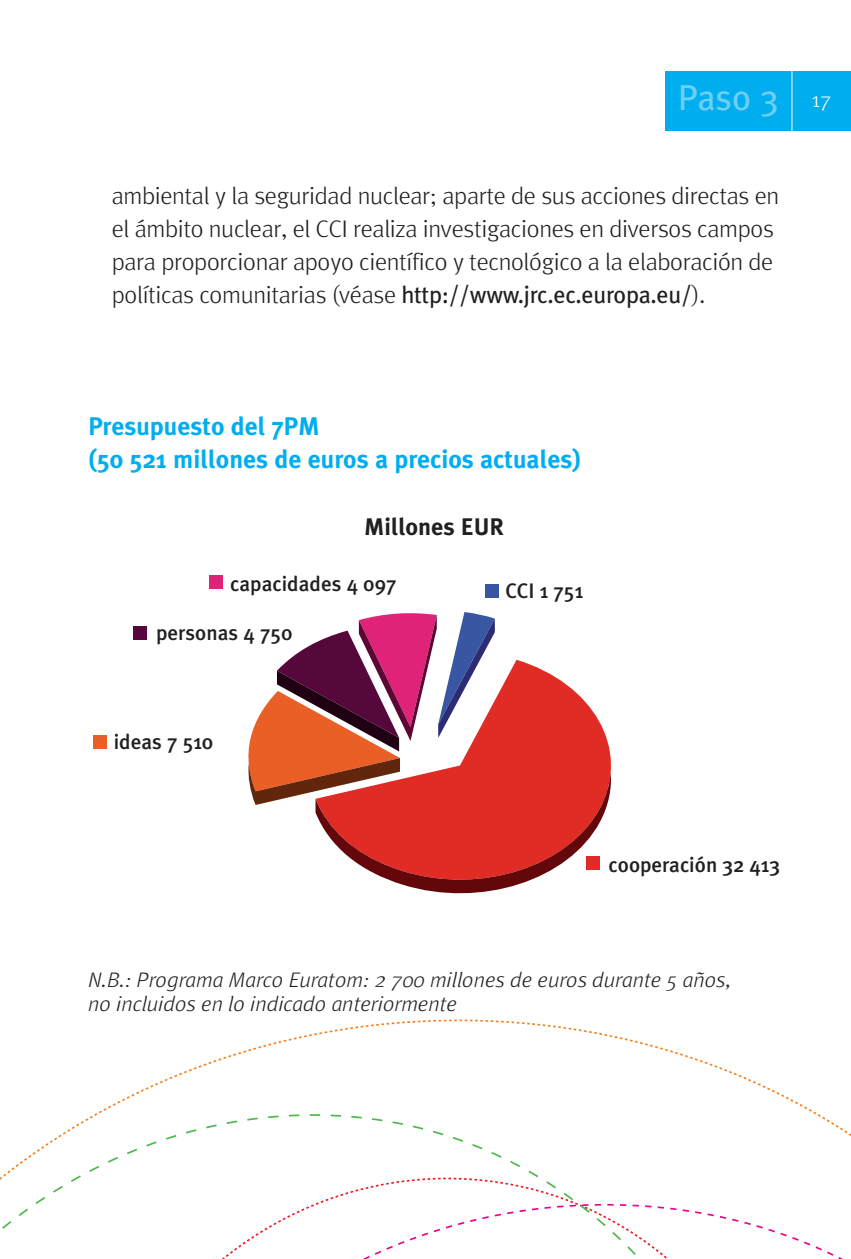
<style>
.page{position:relative;width:851px;height:1259px;background:#fff}
.page>*{position:absolute;margin:0;border:0;box-sizing:border-box;transform-origin:0 0}
.t1{font:36px "Meta Plus";color:#6bcff6}
.t2{font:700 25.5px/33px "Meta Plus";color:#00aeef}
.t3{font:300 24px/33px "Meta";letter-spacing:-.015em;color:#231f20}
.t4{font:700 24px "Meta Plus";color:#231f20}
.t5{font:italic 300 21px/24px "Meta";color:#231f20}
.t6{font:500 21px "Meta Plus";color:#231f20}
.s1{font-family:"Meta";font-weight:300;font-size:21px;color:#fff}
.s2{font-family:"Meta Plus";font-weight:400}
</style>
<div class="page">
<div style="left:665px;top:71px;width:185px;height:60px;background:#00aeef"></div>
<hr style="left:791px;top:55px;width:1px;height:85px;background:#fff">
<svg style="left:0;top:1019px;width:850px;height:210px"></svg>
<svg style="left:163px;top:1204px;width:687px;height:54px"></svg>
<svg style="left:248px;top:612px;width:363px;height:281px"></svg>
<div style="left:484px;top:584px;width:14px;height:14px;background:#3956a2"></div>
<div style="left:586px;top:856px;width:14px;height:14px;background:#e02c25"></div>
<div style="left:93px;top:735px;width:14px;height:14px;background:#ea5f25"></div>
<div style="left:133px;top:626px;width:14px;height:13px;background:#56073b"></div>
<div style="left:209px;top:575px;width:13px;height:14px;background:#de2379"></div>
<h1 class="t1" style="left:677px;top:84px;width:155px">Paso 3 <span class="s1">17</span></h1>
<p class="t3" style="left:112px;top:181px;width:669px">ambiental y la seguridad nuclear; aparte de sus acciones directas en el ámbito nuclear, el CCI realiza investigaciones en diversos campos para proporcionar apoyo científico y tecnológico a la elaboración de políticas comunitarias (véase <span class="s2">http://www.jrc.ec.europa.eu/</span>).</p>
<p class="t2" style="left:88px;top:412px;width:494px">Presupuesto del 7PM<br>(50 521 millones de euros a precios actuales)</p>
<p class="t4" style="left:364px;top:518px;width:141px">Millones EUR</p>
<p class="t6" style="left:230px;top:575px;width:168px">capacidades 4 097</p>
<p class="t6" style="left:156px;top:625px;width:138px">personas 4 750</p>
<p class="t6" style="left:114px;top:733px;width:101px">ideas 7 510</p>
<p class="t6" style="left:505px;top:583px;width:79px">CCI 1 751</p>
<p class="t6" style="left:608px;top:856px;width:173px">cooperación 32 413</p>
<p class="t5" style="left:88px;top:969px;width:644px">N.B.: Programa Marco Euratom: 2 700 millones de euros durante 5 años, no incluidos en lo indicado anteriormente</p>
</div>
